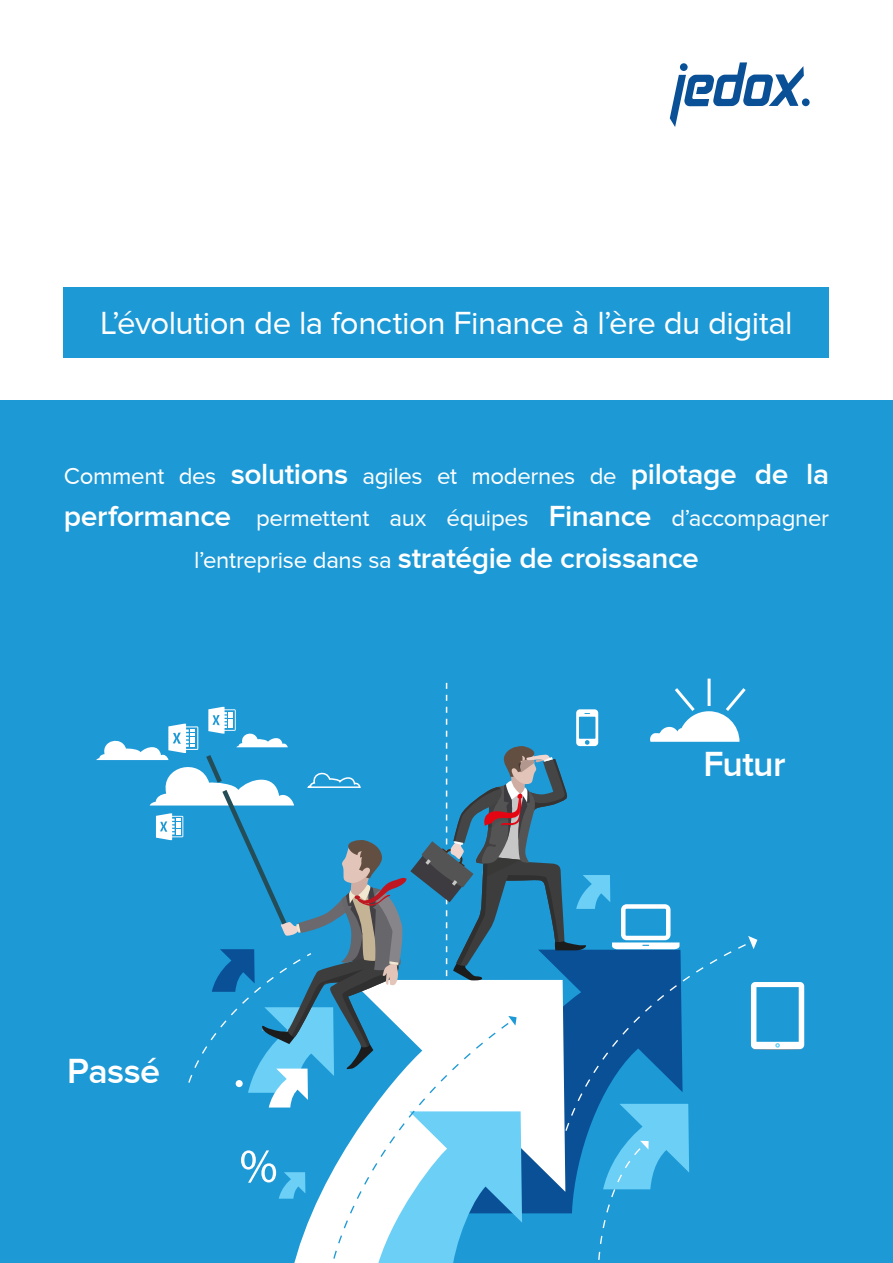
<style>
.page{position:relative;width:893px;height:1263px;background:#fff}
.page>*{position:absolute;margin:0;border:0;box-sizing:border-box;transform-origin:0 0}
.t1{font:600 36px "Proxima Nova";letter-spacing:-.015em;color:#fff}
.Jdx_-_Title_H1_white{font:33px "Proxima Nova";letter-spacing:-.02em;color:#fff}
.Jdx_-_Titel_H2{font:600 30px "Proxima Nova";letter-spacing:-.015em;color:#fff}
.Jdx_-_Titel_H2-2{font:24px/42px "Proxima Nova";letter-spacing:-.015em;color:#fff}
.s1{font-weight:600;font-size:30px}
.s2{font-weight:400;font-size:24px}
</style>
<div class="page">
<div style="left:0;top:400px;width:893px;height:863px;background:#1d99d6"></div>
<div style="left:64px;top:288px;width:765px;height:70px;background:#1d99d6"></div>
<svg style="left:670px;top:62px;width:140px;height:65px"></svg>
<hr style="left:708px;top:679px;width:3px;height:27px;background:#fff">
<svg style="left:96px;top:683px;width:708px;height:580px"></svg>
<p class="Jdx_-_Title_H1_white" style="left:100px;top:304px;width:694px">L’évolution de la fonction Finance à l’ère du digital</p>
<p class="Jdx_-_Titel_H2-2" style="left:64px;top:455px;width:767px">Comment des <span class="s1">solutions</span> agiles et modernes de <span class="s1">pilotage de la performance</span> permettent aux équipes <span class="s1">Finance</span> d’accompagner</p>
<p class="Jdx_-_Titel_H2" style="left:194px;top:541px;width:506px"><span class="s2">l’entreprise dans sa</span> stratégie de croissance</p>
<p class="t1" style="left:67px;top:1050px;width:94px">Passé</p>
<p class="t1" style="left:703px;top:743px;width:84px">Futur</p>
</div>
